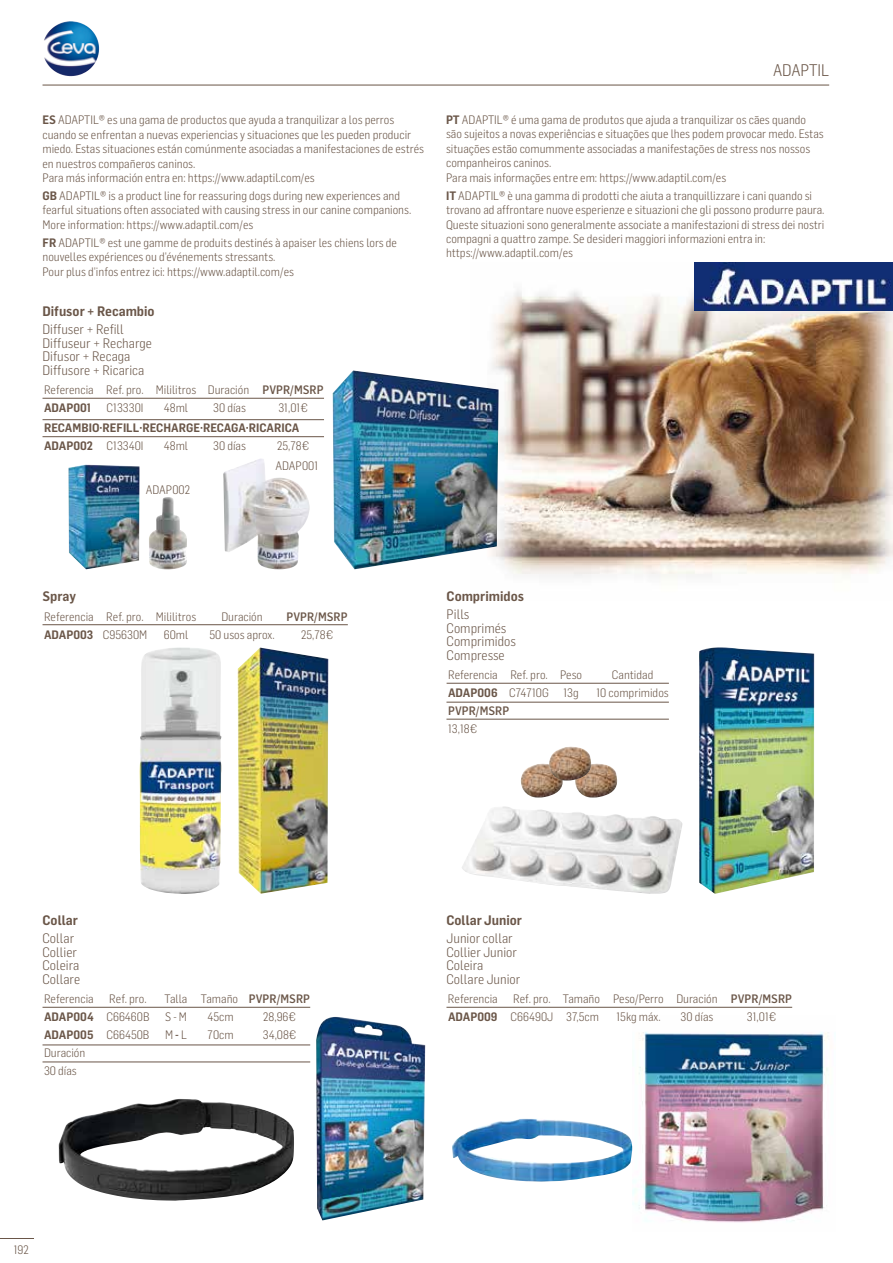
<style>
.page{position:relative;width:893px;height:1263px;background:#fff}
.page>*{position:absolute;margin:0;border:0;box-sizing:border-box;transform-origin:0 0}
.t1{font:300 16.5px "Flama Semicondensed";color:#6a5648}
.t2{font:300 13.5px/13.5px "Flama Semicondensed";color:#6a5648}
.t3{font:600 13.5px "Flama Semicondensed";color:#6a5648}
.t4{font:300 12px/14.4px "Flama Semicondensed";color:#6a5648}
.t5{font:600 12px/18px "Flama Semicondensed";color:#6a5648}
.t6{font:500 12px "Flama Semicondensed";color:#6a5648}
.s1{font-weight:600}
.s2{font-weight:500}
.s3{font-weight:300}
</style>
<div class="page">
<hr style="left:43px;top:85px;width:786px;height:1px;background:#6a5648">
<img style="left:491px;top:263px;width:402px;height:315px">
<img style="left:695px;top:263px;width:198px;height:47px">
<hr style="left:0;top:1238px;width:34px;height:1px;background:#6a5648">
<img style="left:632px;top:1032px;width:196px;height:191px">
<img style="left:44px;top:21px;width:26px;height:44px">
<img style="left:238px;top:647px;width:90px;height:247px">
<img style="left:139px;top:647px;width:83px;height:247px">
<img style="left:452px;top:1119px;width:180px;height:63px">
<hr style="left:43px;top:419px;width:281px;height:1px;background:#6a5648">
<hr style="left:43px;top:436px;width:281px;height:1px;background:#6a5648">
<hr style="left:43px;top:398px;width:281px;height:1px;background:#6a5648">
<hr style="left:43px;top:624px;width:305px;height:1px;background:#6a5648">
<hr style="left:446px;top:1007px;width:346px;height:1px;background:#6a5648">
<hr style="left:446px;top:702px;width:223px;height:1px;background:#6a5648">
<hr style="left:446px;top:719px;width:223px;height:1px;background:#6a5648">
<hr style="left:447px;top:683px;width:222px;height:1px;background:#6a5648">
<img style="left:223px;top:459px;width:87px;height:110px">
<img style="left:68px;top:465px;width:71px;height:104px">
<img style="left:149px;top:497px;width:38px;height:72px">
<img style="left:333px;top:370px;width:166px;height:199px">
<img style="left:462px;top:806px;width:221px;height:88px">
<img style="left:699px;top:647px;width:115px;height:247px">
<img style="left:575px;top:763px;width:43px;height:35px">
<img style="left:520px;top:763px;width:43px;height:35px">
<img style="left:547px;top:746px;width:44px;height:35px">
<img style="left:316px;top:1017px;width:109px;height:203px">
<hr style="left:43px;top:1061px;width:267px;height:1px;background:#6a5648">
<hr style="left:43px;top:1044px;width:267px;height:1px;background:#6a5648">
<hr style="left:43px;top:1007px;width:267px;height:1px;background:#6a5648">
<img style="left:59px;top:1099px;width:235px;height:102px">
<p class="t4" style="left:43px;top:112px;width:383px"><span class="s1">ES</span> ADAPTIL® es una gama de productos que ayuda a tranquilizar a los perros cuando se enfrentan a nuevas experiencias y situaciones que les pueden producir miedo. Estas situaciones están comúnmente asociadas a manifestaciones de estrés en nuestros compañeros caninos.<br>Para más información entra en: https://www.adaptil.com/es</p>
<p class="t4" style="left:43px;top:188px;width:370px"><span class="s1">GB</span> ADAPTIL® is a product line for reassuring dogs during new experiences and fearful situations often associated with causing stress in our canine companions.<br>More information: https://www.adaptil.com/es</p>
<p class="t4" style="left:43px;top:235px;width:356px"><span class="s1">FR</span> ADAPTIL® est une gamme de produits destinés à apaiser les chiens lors de nouvelles expériences ou d’événements stressants.<br>Pour plus d’infos entrez ici: https://www.adaptil.com/es</p>
<p class="t3" style="left:43px;top:302px;width:114px">Difusor + Recambio</p>
<p class="t2" style="left:43px;top:322px;width:111px">Diffuser + Refill<br>Diffuseur + Recharge<br>Difusor + Recaga<br>Diffusore + Ricarica</p>
<p class="t4" style="left:44px;top:381px;width:281px;line-height:18px">Referencia Ref. pro. Mililitros Duración <span class="s2">PVPR/MSRP<br></span><span class="s1">ADAP001</span></p>
<p class="t4" style="left:107px;top:400px;width:38px">C13330I</p>
<p class="t4" style="left:164px;top:400px;width:26px">48ml</p>
<p class="t4" style="left:213px;top:400px;width:34px">30 días</p>
<p class="t4" style="left:278px;top:400px;width:31px">31,01€</p>
<p class="t5" style="left:44px;top:418px;width:257px">RECAMBIO·REFILL·RECHARGE·RECAGA·RICARICA<br>ADAP002 <span class="s3">C13340I</span></p>
<p class="t4" style="left:164px;top:438px;width:26px">48ml</p>
<p class="t4" style="left:213px;top:438px;width:34px">30 días</p>
<p class="t4" style="left:277px;top:438px;width:34px">25,78€</p>
<p class="t4" style="left:146px;top:482px;width:46px">ADAP002</p>
<p class="t4" style="left:276px;top:458px;width:44px">ADAP001</p>
<h1 class="t1" style="left:773px;top:60px;width:58px">ADAPTIL</h1>
<p class="t4" style="left:446px;top:112px;width:379px"><span class="s1">PT</span> ADAPTIL® é uma gama de produtos que ajuda a tranquilizar os cães quando são sujeitos a novas experiências e situações que lhes podem provocar medo. Estas situações estão comummente associadas a manifestações de stress nos nossos companheiros caninos.<br>Para mais informações entre em: https://www.adaptil.com/es</p>
<p class="t4" style="left:446px;top:188px;width:380px"><span class="s1">IT</span> ADAPTIL® è una gamma di prodotti che aiuta a tranquillizzare i cani quando si trovano ad affrontare nuove esperienze e situazioni che gli possono produrre paura.<br>Queste situazioni sono generalmente associate a manifestazioni di stress dei nostri compagni a quattro zampe. Se desideri maggiori informazioni entra in: https://www.adaptil.com/es</p>
<p class="t3" style="left:43px;top:587px;width:35px">Spray</p>
<p class="t4" style="left:44px;top:609px;width:154px">Referencia Ref. pro. Mililitros</p>
<p class="t4" style="left:221px;top:609px;width:43px">Duración</p>
<p class="t6" style="left:286px;top:609px;width:63px">PVPR/MSRP</p>
<p class="t5" style="left:44px;top:625px;width:105px">ADAP003 <span class="s3">C95630M</span></p>
<p class="t4" style="left:164px;top:627px;width:26px">60ml</p>
<p class="t4" style="left:209px;top:627px;width:67px">50 usos aprox.</p>
<p class="t4" style="left:301px;top:627px;width:34px">25,78€</p>
<p class="t3" style="left:447px;top:587px;width:79px">Comprimidos</p>
<p class="t2" style="left:447px;top:607px;width:71px">Pills<br>Comprimés<br>Comprimidos<br>Compresse</p>
<p class="t4" style="left:448px;top:667px;width:136px">Referencia Ref. pro. Peso</p>
<p class="t4" style="left:612px;top:667px;width:43px">Cantidad</p>
<p class="t4" style="left:448px;top:685px;width:132px"><span class="s1">ADAP006</span> C74710G 13g</p>
<p class="t4" style="left:596px;top:685px;width:74px">10 comprimidos</p>
<p class="t6" style="left:448px;top:703px;width:63px">PVPR/MSRP</p>
<p class="t4" style="left:448px;top:721px;width:31px">13,18€</p>
<p class="t3" style="left:43px;top:911px;width:37px">Collar</p>
<p class="t2" style="left:43px;top:931px;width:39px">Collar<br>Collier<br>Coleira<br>Collare</p>
<p class="t4" style="left:44px;top:991px;width:51px">Referencia</p>
<p class="t4" style="left:109px;top:991px;width:39px">Ref. pro.</p>
<p class="t4" style="left:165px;top:991px;width:147px">Talla Tamaño <span class="s2">PVPR/MSRP</span></p>
<p class="t5" style="left:44px;top:1008px;width:107px">ADAP004 <span class="s3">C66460B</span></p>
<p class="t4" style="left:165px;top:1009px;width:23px">S - M</p>
<p class="t4" style="left:207px;top:1009px;width:28px">45cm</p>
<p class="t4" style="left:263px;top:1009px;width:34px">28,96€</p>
<p class="t5" style="left:44px;top:1026px;width:107px">ADAP005 <span class="s3">C66450B</span></p>
<p class="t4" style="left:165px;top:1027px;width:23px">M <span class="s2">-</span> L</p>
<p class="t4" style="left:208px;top:1027px;width:28px">70cm</p>
<p class="t4" style="left:263px;top:1027px;width:35px">34,08€</p>
<p class="t4" style="left:44px;top:1044px;width:43px;line-height:18px">Duración<br>30 días</p>
<p class="t4" style="left:14px;top:1242px;width:17px">192</p>
<p class="t3" style="left:446px;top:911px;width:77px">Collar Junior</p>
<p class="t2" style="left:446px;top:931px;width:75px">Junior collar<br>Collier Junior<br>Coleira<br>Collare Junior</p>
<p class="t4" style="left:448px;top:991px;width:51px">Referencia</p>
<p class="t4" style="left:448px;top:990px;width:346px;line-height:18px;text-indent:65px">Ref. pro. Tamaño Peso/Perro Duración <span class="s2">PVPR/MSRP<br></span><span class="s1">ADAP009</span> C66490J 37,5cm</p>
<p class="t4" style="left:616px;top:1009px;width:46px">15kg máx.</p>
<p class="t4" style="left:681px;top:1009px;width:34px">30 días</p>
<p class="t4" style="left:747px;top:1009px;width:31px">31,01€</p>
</div>
